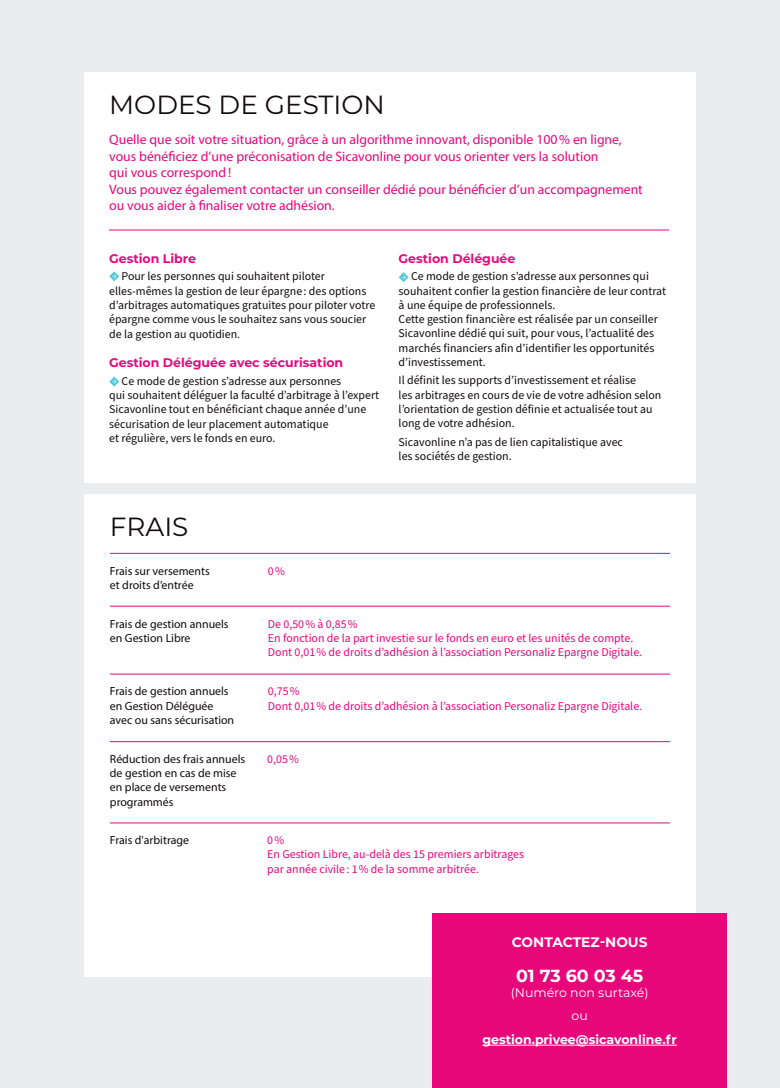
<style>
.page{position:relative;width:780px;height:1088px;background:#ebeced}
.page>*{position:absolute;margin:0;border:0;box-sizing:border-box;transform-origin:0 0}
.t1{font:26.25px "Montserrat";color:#120a0d}
.t2{font:700 17.5px "Montserrat";letter-spacing:-.005em;color:#fff}
.t3{font:13.75px/16.5px "Myriad Pro";color:#e8077b}
.t4{font:700 13.75px "Montserrat";color:#fff}
.t5{font:700 12.5px "Montserrat";color:#e8077b}
.t6{font:700 12.5px "Montserrat";color:#fff}
.t7{font:12.5px/23.9px "Montserrat";color:#fff;text-align:center}
.t8{font:11.88px/14.2px "Source Sans Pro";color:#120a0d}
.t9{font:11.88px/14.2px "Source Sans Pro";color:#e8077b}
.t10{font:11.88px/14.2px "Myriad Pro";color:#120a0d}
</style>
<div class="page">
<div style="left:85px;top:494px;width:611px;height:483px;background:#fff"></div>
<div style="left:85px;top:72px;width:611px;height:410px;background:#fff"></div>
<hr style="left:110px;top:553px;width:560px;height:1px;background:#e8077b">
<hr style="left:109px;top:230px;width:560px;height:1px;background:#e8077b">
<hr style="left:110px;top:606px;width:560px;height:1px;background:#e8077b">
<hr style="left:110px;top:741px;width:560px;height:1px;background:#e8077b">
<hr style="left:110px;top:822px;width:560px;height:1px;background:#e8077b">
<hr style="left:110px;top:674px;width:560px;height:1px;background:#e8077b">
<svg style="left:109px;top:271px;width:10px;height:10px"></svg>
<svg style="left:109px;top:377px;width:10px;height:10px"></svg>
<svg style="left:398px;top:272px;width:10px;height:10px"></svg>
<div style="left:432px;top:913px;width:294px;height:175px;background:#e8077b"></div>
<hr style="left:482px;top:1045px;width:195px;height:1px;background:#fff">
<h1 class="t1" style="left:109px;top:87px;width:277px">MODES DE GESTION</h1>
<p class="t3" style="left:109px;top:131px;width:535px">Quelle que soit votre situation, grâce à un algorithme innovant, disponible 100% en ligne, vous bénéficiez d’une préconisation de Sicavonline pour vous orienter vers la solution<br>qui vous correspond!<br>Vous pouvez également contacter un conseiller dédié pour bénéficier d’un accompagnement ou vous aider à finaliser votre adhésion.</p>
<p class="t5" style="left:109px;top:249px;width:88px">Gestion Libre</p>
<p class="t8" style="left:109px;top:270px;width:267px;text-indent:12px">Pour les personnes qui souhaitent piloter elles-mêmes la gestion de leur épargne : des options d’arbitrages automatiques gratuites pour piloter votre épargne comme vous le souhaitez sans vous soucier de la gestion au quotidien.</p>
<p class="t5" style="left:109px;top:354px;width:235px">Gestion Déléguée avec sécurisation</p>
<p class="t8" style="left:109px;top:374px;width:271px;text-indent:12px">Ce mode de gestion s’adresse aux personnes<br>qui souhaitent déléguer la faculté d’arbitrage à l’expert Sicavonline tout en bénéficiant chaque année d’une sécurisation de leur placement automatique<br>et régulière, vers le fonds en euro.</p>
<p class="t5" style="left:398px;top:249px;width:118px">Gestion Déléguée</p>
<p class="t8" style="left:398px;top:270px;width:269px;text-indent:12px">Ce mode de gestion s’adresse aux personnes qui souhaitent confier la gestion financière de leur contrat à une équipe de professionnels.<br>Cette gestion financière est réalisée par un conseiller Sicavonline dédié qui suit, pour vous, l’actualité des marchés financiers afin d’identifier les opportunités d’investissement.</p>
<p class="t8" style="left:398px;top:374px;width:264px">Il définit les supports d’investissement et réalise<br>les arbitrages en cours de vie de votre adhésion selon l’orientation de gestion définie et actualisée tout au long de votre adhésion.</p>
<p class="t8" style="left:398px;top:435px;width:226px">Sicavonline n’a pas de lien capitalistique avec les sociétés de gestion.</p>
<h1 class="t1" style="left:110px;top:508px;width:80px">FRAIS</h1>
<p class="t10" style="left:110px;top:563px;width:101px">Frais sur versements et droits d’entrée</p>
<p class="t10" style="left:110px;top:616px;width:120px">Frais de gestion annuels en Gestion Libre</p>
<p class="t10" style="left:110px;top:684px;width:126px">Frais de gestion annuels en Gestion Déléguée avec ou sans sécurisation</p>
<p class="t10" style="left:110px;top:751px;width:137px">Réduction des frais annuels de gestion en cas de mise en place de versements programmés</p>
<p class="t10" style="left:110px;top:833px;width:81px">Frais d'arbitrage</p>
<p class="t9" style="left:268px;top:564px;width:18px">0 %</p>
<p class="t9" style="left:268px;top:617px;width:376px">De 0,50 % à 0,85 %<br>En fonction de la part investie sur le fonds en euro et les unités de compte.<br>Dont 0,01 % de droits d’adhésion à l’association Personaliz Epargne Digitale.</p>
<p class="t9" style="left:268px;top:684px;width:376px">0,75 %<br>Dont 0,01 % de droits d’adhésion à l’association Personaliz Epargne Digitale.</p>
<p class="t9" style="left:267px;top:752px;width:33px">0,05 %</p>
<p class="t9" style="left:267px;top:833px;width:258px">0 %<br>En Gestion Libre, au-delà des 15 premiers arbitrages par année civile : 1 % de la somme arbitrée.</p>
<p class="t4" style="left:511px;top:932px;width:137px">CONTACTEZ-NOUS</p>
<h2 class="t2" style="left:516px;top:963px;width:129px">01 73 60 03 45</h2>
<p class="t7" style="left:510px;top:980px;width:139px">(Numéro non surtaxé) ou</p>
<p class="t6" style="left:482px;top:1030px;width:196px">gestion.privee@sicavonline.fr</p>
</div>
